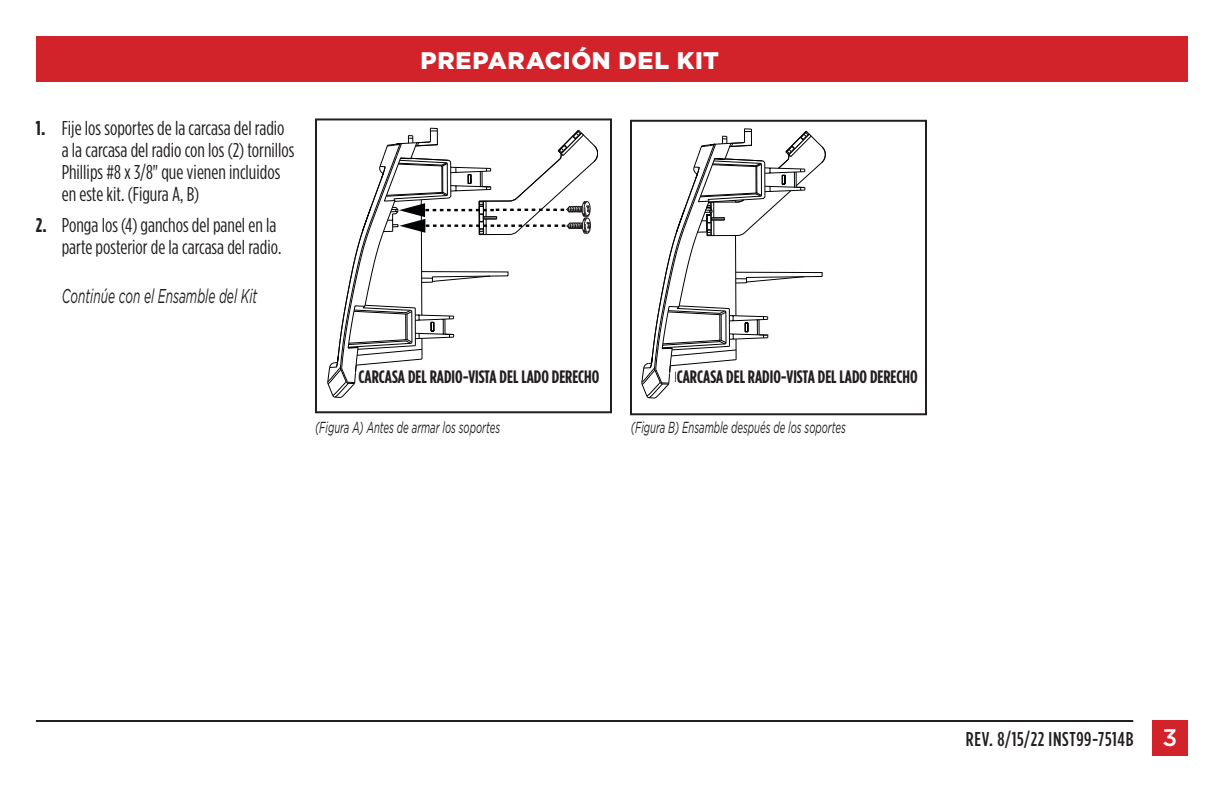
<style>
.page{position:relative;width:1224px;height:792px;background:#fff}
.page>*{position:absolute;margin:0;border:0;box-sizing:border-box;transform-origin:0 0}
.t1{font:900 24px "Gotham";letter-spacing:.025em;color:#fff}
.t2{font:20px/22px "Gotham Condensed";color:#231f20}
.t3{font:italic 20px "Gotham";color:#231f20;scale:.6 1}
.t4{font:500 20px "Gotham Condensed";letter-spacing:.03em;color:#231f20}
.t5{font:700 18px "Gotham Condensed";color:#231f20}
.t6{font:italic 16px "Gotham";color:#231f20;scale:.6 1}
.t7{font:700 condensed 14.4px "Helvetica Neue";color:#010203}
.s1{font-weight:700}
.s2{font-family:"Gotham";font-size:24px;color:#fff}
</style>
<div class="page">
<div style="left:36px;top:36px;width:1152px;height:45px;background:#d2232a"></div>
<hr style="left:36px;top:720px;width:1097px;height:2px;background:#231f20">
<div style="left:1152px;top:720px;width:36px;height:36px;background:#d2232a"></div>
<svg style="left:327px;top:128px;width:271px;height:270px"></svg>
<div style="left:315px;top:118px;width:297px;height:295px;border:2px solid #231f20"></div>
<svg style="left:642px;top:129px;width:184px;height:269px"></svg>
<div style="left:630px;top:120px;width:297px;height:295px;border:2px solid #231f20"></div>
<div style="left:677px;top:368px;width:244px;height:21px;background:#fff"></div>
<div style="left:359px;top:368px;width:244px;height:21px;background:#fff"></div>
<p class="t2" style="left:62px;top:117px;width:234px;text-indent:-26px"><span class="s1">1.</span> Fije los soportes de la carcasa del radio a la carcasa del radio con los (2) tornillos Phillips #8 x 3/8" que vienen incluidos en este kit. (Figura A, B)</p>
<p class="t2" style="left:36px;top:214px;width:247px;text-align:right"><span class="s1">2.</span> Ponga los (4) ganchos del panel en la parte posterior de la carcasa del radio.</p>
<p class="t3" style="left:62px;top:285px;width:328px">Continúe con el Ensamble del Kit</p>
<p class="t1" style="left:421px;top:47px;width:300px">PREPARACIÓN DEL KIT</p>
<p class="t5" style="left:359px;top:366px;width:242px">CARCASA DEL RADIO-VISTA DEL LADO DERECHO</p>
<p class="t5" style="left:677px;top:366px;width:242px">CARCASA DEL RADIO-VISTA DEL LADO DERECHO</p>
<p class="t7" style="left:364px;top:367px;width:201px">RADIO HOUSING - RIGHT SIDE VIEW</p>
<p class="t7" style="left:675px;top:368px;width:201px">RADIO HOUSING - RIGHT SIDE VIEW</p>
<p class="t6" style="left:315px;top:419px;width:310px">(Figura A) Antes de armar los soportes</p>
<p class="t6" style="left:631px;top:419px;width:360px">(Figura B) Ensamble después de los soportes</p>
<p class="t4" style="left:966px;top:728px;width:213px">REV. 8/15/22 INST99-7514B <span class="s2">3</span></p>
</div>
